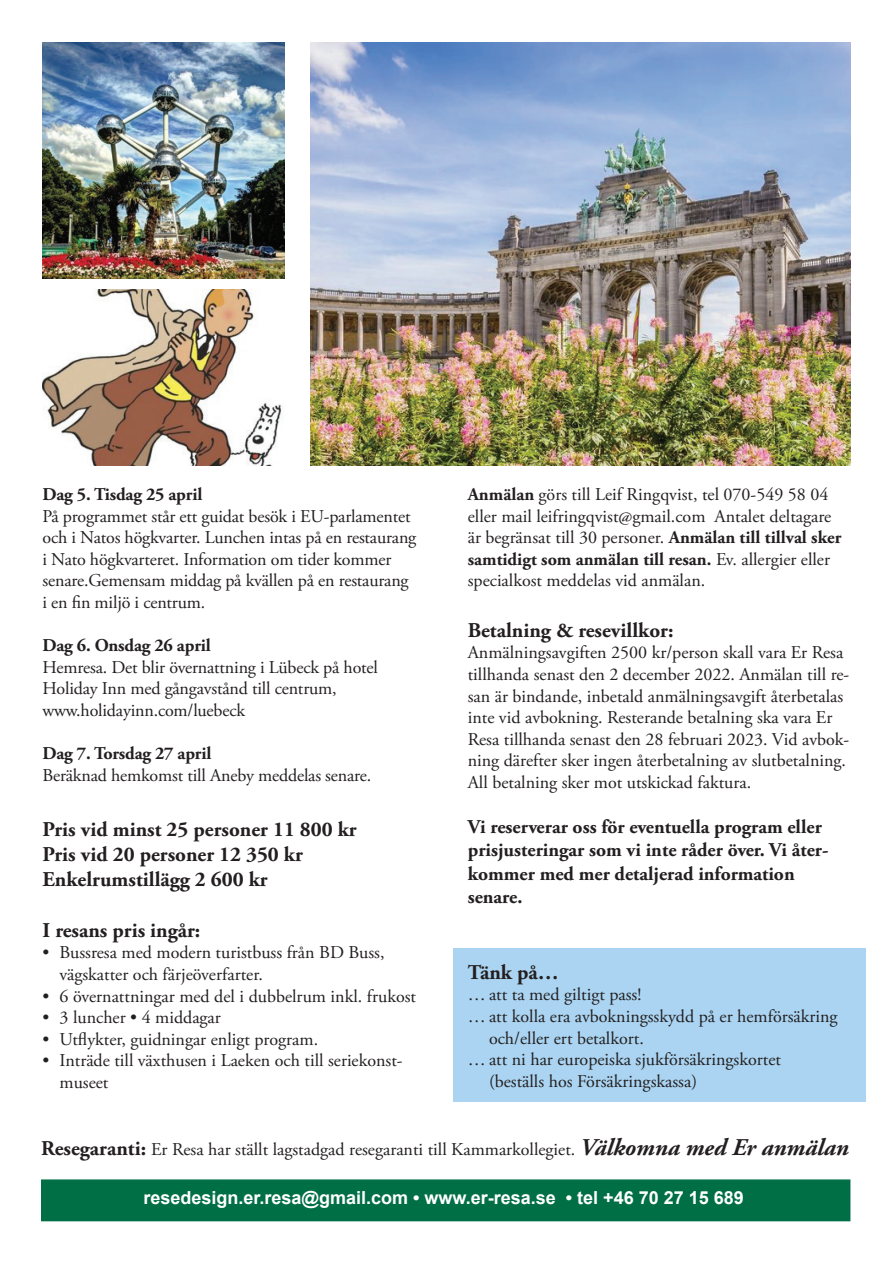
<style>
.page{position:relative;width:893px;height:1263px;background:#fff}
.page>*{position:absolute;margin:0;border:0;box-sizing:border-box;transform-origin:0 0}
.t1{font:700 21px/25.2px "Adobe Garamond Pro";color:#231f20}
.t2{font:700 19.5px/23.4px "Adobe Garamond Pro";color:#231f20}
.t3{font:18px/21.6px "Adobe Garamond Pro";color:#231f20}
.t4{font:700 18px "Arial";color:#fff}
.t5{font:700 18px "Adobe Garamond Pro";letter-spacing:-.01em;color:#231f20}
.s1{font-weight:700}
.s2{font-weight:700;font-size:21px}
.s3{font-weight:700;font-style:italic;font-size:24px}
</style>
<div class="page">
<div style="left:453px;top:948px;width:412px;height:153px;background:#aad4f1"></div>
<img style="left:310px;top:43px;width:540px;height:423px">
<img style="left:43px;top:289px;width:238px;height:177px">
<img style="left:43px;top:43px;width:242px;height:236px">
<div style="left:41px;top:1179px;width:809px;height:42px;background:#016f45;border:2px solid #016f45"></div>
<p class="t5" style="left:43px;top:484px;width:161px">Dag 5. Tisdag 25 april</p>
<p class="t3" style="left:43px;top:506px;width:375px">På programmet står ett guidat besök i EU-parlamentet och i Natos högkvarter. Lunchen intas på en restaurang i Nato högkvarteret. Information om tider kommer senare.Gemensam middag på kvällen på en restaurang i en fin miljö i centrum.</p>
<p class="t5" style="left:43px;top:635px;width:170px">Dag 6. Onsdag 26 april</p>
<p class="t3" style="left:43px;top:657px;width:337px">Hemresa. Det blir övernattning i Lübeck på hotel<br>Holiday Inn med gångavstånd till centrum, www.holidayinn.com/luebeck</p>
<p class="t5" style="left:43px;top:743px;width:170px">Dag 7. Torsdag 27 april</p>
<p class="t3" style="left:43px;top:765px;width:330px">Beräknad hemkomst till Aneby meddelas senare.</p>
<p class="t1" style="left:43px;top:817px;width:316px">Pris vid minst 25 personer 11 800 kr<br>Pris vid 20 personer 12 350 kr<br>Enkelrumstillägg 2 600 kr</p>
<p class="t1" style="left:43px;top:918px;width:159px">I resans pris ingår:</p>
<p class="t3" style="left:60px;top:942px;width:327px;text-indent:-17px">• Bussresa med modern turistbuss från BD Buss, vägskatter och färjeöverfarter.</p>
<p class="t3" style="left:43px;top:986px;width:375px">• 6 övernattningar med del i dubbelrum inkl. frukost</p>
<p class="t3" style="left:43px;top:1007px;width:180px">• 3 luncher • 4 middagar</p>
<p class="t3" style="left:43px;top:1029px;width:277px">• Utflykter, guidningar enligt program.</p>
<p class="t3" style="left:60px;top:1050px;width:345px;text-indent:-17px">• Inträde till växthusen i Laeken och till seriekonst&shy;museet</p>
<p class="t3" style="left:468px;top:484px;width:375px"><span class="s1">Anmälan</span> görs till Leif Ringqvist, tel 070-549 58 04 eller mail leifringqvist@gmail.com Antalet deltagare är begränsat till 30 personer. <span class="s1">Anmälan till tillval sker samtidigt som anmälan till resan.</span> Ev. allergier eller specialkost meddelas vid anmälan.</p>
<p class="t1" style="left:468px;top:618px;width:207px">Betalning &amp; resevillkor:</p>
<p class="t3" style="left:468px;top:642px;width:383px">Anmälningsavgiften 2500 kr/person skall vara Er Resa tillhanda senast den 2 december 2022. Anmälan till re&shy;san är bindande, inbetald anmälningsavgift återbetalas inte vid avbokning. Resterande betalning ska vara Er Resa tillhanda senast den 28 februari 2023. Vid avbok&shy;ning därefter sker ingen återbetalning av slutbetalning.<br>All betalning sker mot utskickad faktura.</p>
<p class="t2" style="left:468px;top:815px;width:362px">Vi reserverar oss för eventuella program eller prisjusteringar som vi inte råder över. Vi åter&shy;kommer med mer detaljerad information senare.</p>
<p class="t1" style="left:468px;top:960px;width:93px">Tänk på…</p>
<p class="t3" style="left:468px;top:984px;width:175px">… att ta med giltigt pass!</p>
<p class="t3" style="left:468px;top:1006px;width:371px">… att kolla era avbokningsskydd på er hemförsäkring</p>
<p class="t3" style="left:489px;top:1028px;width:156px">och/eller ert betalkort.</p>
<p class="t3" style="left:468px;top:1049px;width:315px">… att ni har europeiska sjukförsäkringskortet</p>
<p class="t3" style="left:489px;top:1071px;width:210px">(beställs hos Försäkringskassa)</p>
<p class="t3" style="left:41px;top:1139px;width:809px"><span class="s2">Resegaranti:</span> Er Resa har ställt lagstadgad resegaranti till Kammarkollegiet. <span class="s3">Välkomna med Er anmälan</span></p>
<p class="t4" style="left:143px;top:1185px;width:602px">resedesign.er.resa@gmail.com • www.er-resa.se • tel +46 70 27 15 689</p>
</div>
